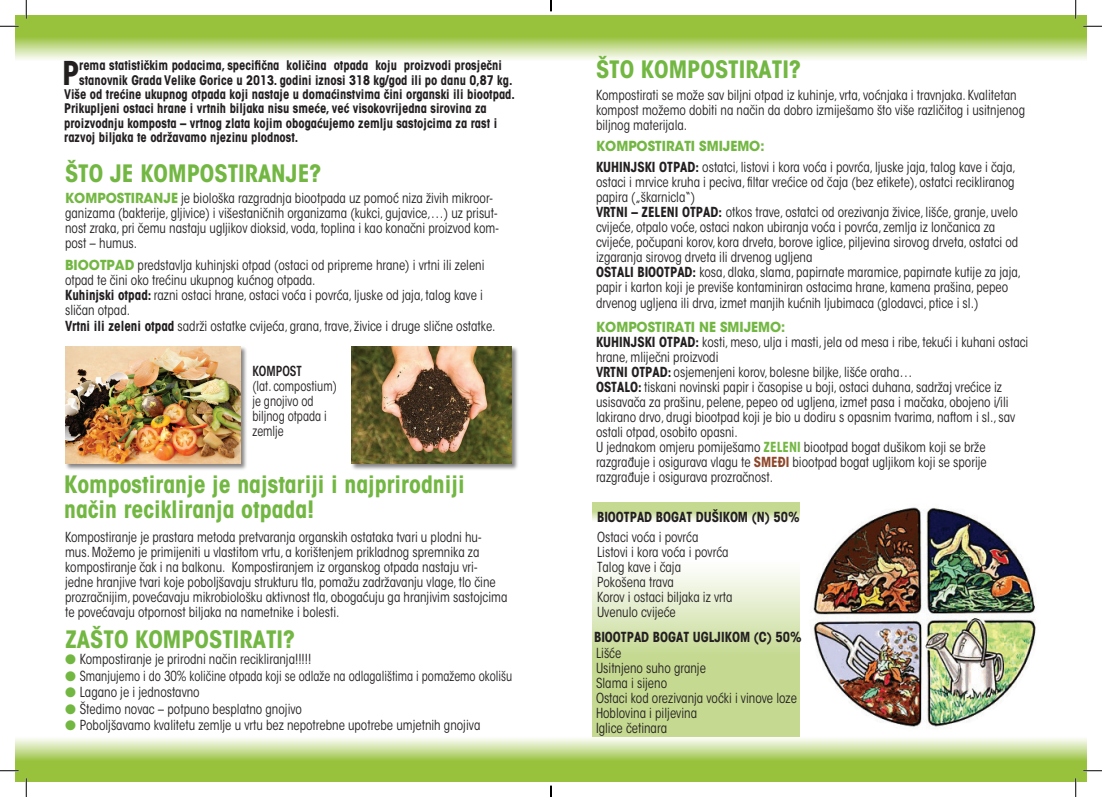
<style>
.page{position:relative;width:1102px;height:797px;background:#fff}
.page>*{position:absolute;margin:0;border:0;box-sizing:border-box;transform-origin:0 0}
.t1{font:700 condensed 32.5px "ITC Avant Garde Std";color:#231f20;scale:.95 1}
.t2{font:700 condensed 23.75px/25px "ITC Avant Garde Std";color:#73b743}
.t3{font:condensed 13.75px/15px "ITC Avant Garde Std";color:#231f20;scale:.95 1}
.t4{font:condensed 13.75px/15px "ITC Avant Garde Std";color:#231f20;scale:.9 1}
.t5{font:700 condensed 13.75px "ITC Avant Garde Std";color:#231f20;scale:.95 1}
.t6{font:700 13.75px "ITC Avant Garde Std";color:#73b743;scale:.95 1}
.t7{font:700 condensed 13.12px "ITC Avant Garde Std";color:#231f20;scale:.95 1}
.s1{font-weight:700;font-stretch:normal;color:#73b743}
.s2{font-weight:700}
.s3{font-weight:600}
.s4{color:#73b743}
.s5{font-weight:700;color:#73b743}
.s6{font-weight:700;color:#8e462a}
</style>
<div class="page">
<svg style="left:16px;top:736px;width:1070px;height:45px;background:#b6d376"></svg>
<svg style="left:592px;top:571px;width:207px;height:165px;background:#d2e1ab"></svg>
<svg style="left:592px;top:502px;width:207px;height:19px;background:#d2e1aa"></svg>
<svg style="left:16px;top:16px;width:1070px;height:44px;background:#b3d16f"></svg>
<div style="left:351px;top:346px;width:167px;height:125px;background:#231f20;opacity:.55"></div>
<img style="left:351px;top:346px;width:160px;height:118px">
<div style="left:65px;top:346px;width:182px;height:125px;background:#231f20;opacity:.55"></div>
<img style="left:65px;top:346px;width:175px;height:118px">
<img style="left:813px;top:507px;width:223px;height:221px">
<svg style="left:0;top:25px;width:19px;height:2px"></svg>
<svg style="left:1083px;top:25px;width:18px;height:2px"></svg>
<svg style="left:0;top:770px;width:19px;height:1px"></svg>
<svg style="left:1083px;top:770px;width:18px;height:1px"></svg>
<svg style="left:25px;top:0;width:2px;height:19px"></svg>
<svg style="left:25px;top:778px;width:2px;height:19px"></svg>
<svg style="left:1074px;top:0;width:2px;height:19px"></svg>
<svg style="left:1074px;top:778px;width:2px;height:19px"></svg>
<svg style="left:550px;top:785px;width:1px;height:12px"></svg>
<p class="t1" style="left:62px;top:52px;width:20px">P</p>
<p class="t7" style="left:79px;top:57px;width:446px">rema statističkim podacima, specifična količina otpada koju proizvodi prosječni</p>
<p class="t7" style="left:79px;top:72px;width:457px">stanovnik Grada Velike Gorice u 2013. godini iznosi 318 kg/god ili po danu 0,87 kg.</p>
<p class="t7" style="left:64px;top:86px;width:476px">Više od trećine ukupnog otpada koji nastaje u domaćinstvima čini organski ili biootpad.</p>
<p class="t7" style="left:64px;top:100px;width:446px">Prikupljeni ostaci hrane i vrtnih biljaka nisu smeće, već visokovrijedna sirovina za</p>
<p class="t7" style="left:64px;top:115px;width:457px">proizvodnju komposta – vrtnog zlata kojim obogaćujemo zemlju sastojcima za rast i</p>
<p class="t7" style="left:64px;top:129px;width:248px">razvoj biljaka te održavamo njezinu plodnost.</p>
<p class="t2" style="left:65px;top:161px;width:258px">ŠTO JE KOMPOSTIRANJE?</p>
<p class="t3" style="left:65px;top:191px;width:458px"><span class="s1">KOMPOSTIRANJE</span> je biološka razgradnja biootpada uz pomoć niza živih mikroor&shy;ganizama (bakterije, gljivice) i višestaničnih organizama (kukci, gujavice,…) uz prisut&shy;nost zraka, pri čemu nastaju ugljikov dioksid, voda, toplina i kao konačni proizvod kom&shy;post – humus.</p>
<p class="t3" style="left:65px;top:257px;width:443px"><span class="s1">BIOOTPAD</span> predstavlja kuhinjski otpad (ostaci od pripreme hrane) i vrtni ili zeleni otpad te čini oko trećinu ukupnog kućnog otpada.</p>
<p class="t3" style="left:65px;top:287px;width:441px"><span class="s2">Kuhinjski otpad:</span> razni ostaci hrane, ostaci voća i povrća, ljuske od jaja, talog kave i sličan otpad.</p>
<p class="t3" style="left:65px;top:318px;width:454px"><span class="s2">Vrtni ili zeleni otpad</span> sadrži ostatke cvijeća, grana, trave, živice i druge slične ostatke.</p>
<p class="t4" style="left:252px;top:364px;width:95px"><span class="s3">KOMPOST<br></span>(lat. compostium) je gnojivo od biljnog otpada i zemlje</p>
<p class="t2" style="left:64px;top:471px;width:402px">Kompostiranje je najstariji i najprirodniji način recikliranja otpada!</p>
<p class="t3" style="left:65px;top:529px;width:467px">Kompostiranje je prastara metoda pretvaranja organskih ostataka tvari u plodni hu&shy;mus. Možemo je primijeniti u vlastitom vrtu, a korištenjem prikladnog spremnika za kompostiranje čak i na balkonu. Kompostiranjem iz organskog otpada nastaju vri&shy;jedne hranjive tvari koje poboljšavaju strukturu tla, pomažu zadržavanju vlage, tlo čine prozračnijim, povećavaju mikrobiološku aktivnost tla, obogaćuju ga hranjivim sastojcima te povećavaju otpornost biljaka na nametnike i bolesti.</p>
<p class="t2" style="left:65px;top:626px;width:231px">ZAŠTO KOMPOSTIRATI?</p>
<p class="t3" style="left:65px;top:652px;width:261px"><span class="s4">●</span> Kompostiranje je prirodni način recikliranja!!!!!</p>
<p class="t4" style="left:65px;top:668px;width:498px"><span class="s4">●</span> Smanjujemo i do 30% količine otpada koji se odlaže na odlagalištima i pomažemo okolišu</p>
<p class="t3" style="left:65px;top:685px;width:143px"><span class="s4">●</span> Lagano je i jednostavno</p>
<p class="t3" style="left:65px;top:701px;width:251px"><span class="s4">●</span> Štedimo novac – potpuno besplatno gnojivo</p>
<p class="t3" style="left:65px;top:718px;width:438px"><span class="s4">●</span> Poboljšavamo kvalitetu zemlje u vrtu bez nepotrebne upotrebe umjetnih gnojiva</p>
<p class="t2" style="left:596px;top:57px;width:206px">ŠTO KOMPOSTIRATI?</p>
<p class="t3" style="left:596px;top:87px;width:453px">Kompostirati se može sav biljni otpad iz kuhinje, vrta, voćnjaka i travnjaka. Kvalitetan kompost možemo dobiti na način da dobro izmiješamo što više različitog i usitnjenog biljnog materijala.</p>
<p class="t6" style="left:596px;top:137px;width:179px">KOMPOSTIRATI SMIJEMO:</p>
<p class="t3" style="left:596px;top:160px;width:443px;text-align:justify"><span class="s2">KUHINJSKI OTPAD:</span> ostatci, listovi i kora voća i povrća, ljuske jaja, talog kave i čaja, ostaci i mrvice kruha i peciva, filtar vrećice od čaja (bez etikete), ostatci recikliranog papira („škarnicla“)</p>
<p class="t3" style="left:596px;top:205px;width:446px"><span class="s2">VRTNI – ZELENI OTPAD:</span> otkos trave, ostatci od orezivanja živice, lišće, granje, uvelo cvijeće, otpalo voće, ostaci nakon ubiranja voća i povrća, zemlja iz lončanica za cvijeće, počupani korov, kora drveta, borove iglice, piljevina sirovog drveta, ostatci od izgaranja sirovog drveta ili drvenog ugljena</p>
<p class="t3" style="left:596px;top:265px;width:449px"><span class="s2">OSTALI BIOOTPAD:</span> kosa, dlaka, slama, papirnate maramice, papirnate kutije za jaja, papir i karton koji je previše kontaminiran ostacima hrane, kamena prašina, pepeo</p>
<p class="t3" style="left:596px;top:296px;width:404px">drvenog ugljena ili drva, izmet manjih kućnih ljubimaca (glodavci, ptice i sl.)</p>
<p class="t6" style="left:596px;top:318px;width:201px">KOMPOSTIRATI NE SMIJEMO:</p>
<p class="t3" style="left:596px;top:335px;width:456px"><span class="s2">KUHINJSKI OTPAD:</span> kosti, meso, ulja i masti, jela od mesa i ribe, tekući i kuhani ostaci hrane, mliječni proizvodi</p>
<p class="t3" style="left:596px;top:365px;width:335px"><span class="s2">VRTNI OTPAD:</span> osjemenjeni korov, bolesne biljke, lišće oraha…</p>
<p class="t3" style="left:596px;top:380px;width:443px"><span class="s2">OSTALO:</span> tiskani novinski papir i časopise u boji, ostaci duhana, sadržaj vrećice iz usisavača za prašinu, pelene, pepeo od ugljena, izmet pasa i mačaka, obojeno i/ili lakirano drvo, drugi biootpad koji je bio u dodiru s opasnim tvarima, naftom i sl., sav ostali otpad, osobito opasni.</p>
<p class="t3" style="left:596px;top:440px;width:413px;text-align:justify">U jednakom omjeru pomiješamo <span class="s5">ZELENI</span> biootpad bogat dušikom koji se brže razgrađuje i osigurava vlagu te <span class="s6">SMEĐI</span> biootpad bogat ugljikom koji se sporije razgrađuje i osigurava prozračnost.</p>
<p class="t5" style="left:597px;top:508px;width:215px">BIOOTPAD BOGAT DUŠIKOM (N) 50%</p>
<p class="t3" style="left:597px;top:529px;width:108px">Ostaci voća i povrća</p>
<p class="t3" style="left:597px;top:544px;width:140px">Listovi i kora voća i povrća</p>
<p class="t3" style="left:597px;top:559px;width:90px">Talog kave i čaja</p>
<p class="t3" style="left:597px;top:574px;width:82px">Pokošena trava</p>
<p class="t3" style="left:597px;top:589px;width:144px">Korov i ostaci biljaka iz vrta</p>
<p class="t3" style="left:597px;top:604px;width:84px">Uvenulo cvijeće</p>
<p class="t3" style="left:596px;top:645px;width:28px">Lišće</p>
<p class="t3" style="left:596px;top:660px;width:117px">Usitnjeno suho granje</p>
<p class="t3" style="left:596px;top:675px;width:76px">Slama i sijeno</p>
<p class="t3" style="left:596px;top:690px;width:213px">Ostaci kod orezivanja voćki i vinove loze</p>
<p class="t3" style="left:596px;top:705px;width:108px">Hoblovina i piljevina</p>
<p class="t3" style="left:596px;top:720px;width:76px">Iglice četinara</p>
<p class="t5" style="left:594px;top:627px;width:220px">BIOOTPAD BOGAT UGLJIKOM (C) 50%</p>
</div>
